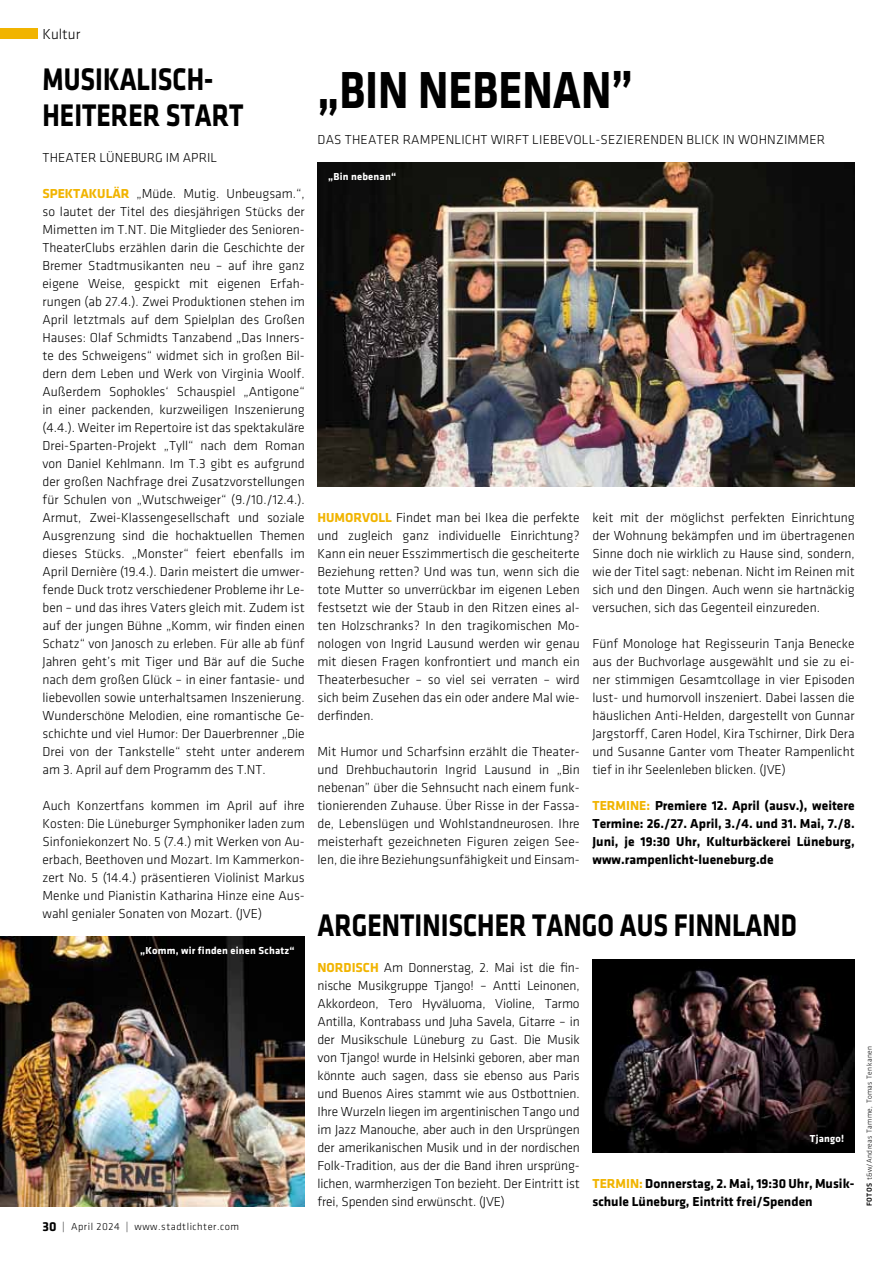
<style>
.page{position:relative;width:893px;height:1263px;background:#fff}
.page>*{position:absolute;margin:0;border:0;box-sizing:border-box;transform-origin:0 0}
.t1{font:700 54px "Klavika";color:#000;scale:.83 1}
.t2{font:700 32.4px/36px "Klavika";color:#000;scale:.83 1}
.t3{font:15px "Klavika Light OSF";color:#000}
.t4{font:300 13.5px/18px "Klavika";color:#000;text-align:justify}
.t5{font:700 13.5px/18px "Klavika";color:#000;text-align:justify}
.t6{font:13.5px "Klavika Light OSF";letter-spacing:.015em;color:#000}
.t7{font:700 10.5px "Klavika";letter-spacing:.02em;color:#fff}
.t8{font:300 10.5px "Klavika";letter-spacing:.05em;color:#000}
.t9{font:300 7.5px "Klavika";letter-spacing:.05em;color:#000}
.s1{font-weight:700;color:#f1b400}
.s2{font-weight:700;font-size:13.5px}
.s3{color:#f1b400}
.s4{font-weight:500}
</style>
<div class="page">
<img style="left:0;top:936px;width:305px;height:270px">
<img style="left:317px;top:162px;width:538px;height:324px">
<div style="left:0;top:28px;width:37px;height:11px;background:#f1b400"></div>
<img style="left:592px;top:960px;width:262px;height:192px">
<p class="t3" style="left:43px;top:26px;width:39px">Kultur</p>
<h2 class="t2" style="left:43px;top:61px;width:244px">MUSIKALISCH-<br>HEITERER START</h2>
<p class="t6" style="left:43px;top:151px;width:174px">THEATER LÜNEBURG IM APRIL</p>
<p class="t4" style="left:43px;top:185px;width:264px;text-align:left"><span class="s1">SPEKTAKULÄR</span> „Müde. Mutig. Unbeugsam.“, so lautet der Titel des diesjährigen Stücks der Mimetten im T.NT. Die Mitglieder des Senioren-TheaterClubs erzählen darin die Geschichte der Bremer Stadtmusikanten neu – auf ihre ganz eigene Weise, gespickt mit eigenen Erfah&shy;rungen (ab 27.4.). Zwei Produktionen stehen im April letztmals auf dem Spielplan des Großen Hauses: Olaf Schmidts Tanzabend „Das Inners&shy;te des Schweigens“ widmet sich in großen Bil&shy;dern dem Leben und Werk von Virginia Woolf.<br>Außerdem Sophokles‘ Schauspiel „Antigone“ in einer packenden, kurzweiligen Inszenierung (4.4.). Weiter im Repertoire ist das spektakuläre Drei-Sparten-Projekt „Tyll“ nach dem Roman von Daniel Kehlmann. Im T.3 gibt es aufgrund der großen Nachfrage drei Zusatzvorstellungen für Schulen von „Wutschweiger“ (9./10./12.4.).<br>Armut, Zwei-Klassengesellschaft und soziale Ausgrenzung sind die hochaktuellen Themen dieses Stücks. „Monster“ feiert ebenfalls im April Dernière (19.4.). Darin meistert die umwer&shy;fende Duck trotz verschiedener Probleme ihr Le&shy;ben – und das ihres Vaters gleich mit. Zudem ist auf der jungen Bühne „Komm, wir finden einen Schatz“ von Janosch zu erleben. Für alle ab fünf Jahren geht’s mit Tiger und Bär auf die Suche nach dem großen Glück – in einer fantasie- und liebevollen sowie unterhaltsamen Inszenierung.<br>Wunderschöne Melodien, eine romantische Ge&shy;schichte und viel Humor: Der Dauerbrenner „Die Drei von der Tankstelle“ steht unter anderem am 3. April auf dem Programm des T.NT.</p>
<p class="t4" style="left:43px;top:797px;width:264px">Auch Konzertfans kommen im April auf ihre Kosten: Die Lüneburger Symphoniker laden zum Sinfoniekonzert No. 5 (7.4.) mit Werken von Au&shy;erbach, Beethoven und Mozart. Im Kammerkon&shy;zert No. 5 (14.4.) präsentieren Violinist Markus Menke und Pianistin Katharina Hinze eine Aus&shy;wahl genialer Sonaten von Mozart. (JVE)</p>
<p class="t7" style="left:140px;top:945px;width:156px">„Komm, wir finden einen Schatz“</p>
<p class="t8" style="left:43px;top:1221px;width:198px"><span class="s2">30</span> | April 2024 | www.stadtlichter.com</p>
<h1 class="t1" style="left:317px;top:60px;width:382px">„BIN NEBENAN”</h1>
<p class="t6" style="left:318px;top:133px;width:507px">DAS THEATER RAMPENLICHT WIRFT LIEBEVOLL-SEZIERENDEN BLICK in WOHNZIMMER</p>
<p class="t7" style="left:328px;top:171px;width:69px">„Bin nebenan“</p>
<p class="t4" style="left:317px;top:509px;width:264px"><span class="s1">HUMORVOLL</span> Findet man bei Ikea die perfekte und zugleich ganz individuelle Einrichtung?<br>Kann ein neuer Esszimmertisch die gescheiterte Beziehung retten? Und was tun, wenn sich die tote Mutter so unverrückbar im eigenen Leben festsetzt wie der Staub in den Ritzen eines al&shy;ten Holzschranks? In den tragikomischen Mo&shy;nologen von Ingrid Lausund werden wir genau mit diesen Fragen konfrontiert und manch ein Theaterbesucher – so viel sei verraten – wird sich beim Zusehen das ein oder andere Mal wie&shy;derfinden.</p>
<p class="t4" style="left:317px;top:743px;width:264px">Mit Humor und Scharfsinn erzählt die Theater&shy;und Drehbuchautorin Ingrid Lausund in „Bin nebenan” über die Sehnsucht nach einem funk&shy;tionierenden Zuhause. Über Risse in der Fassa&shy;de, Lebenslügen und Wohlstandneurosen. Ihre meisterhaft gezeichneten Figuren zeigen See&shy;len, die ihre Beziehungsunfähigkeit und Einsam-</p>
<p class="t4" style="left:592px;top:509px;width:264px">keit mit der möglichst perfekten Einrichtung der Wohnung bekämpfen und im übertragenen Sinne doch nie wirklich zu Hause sind, sondern, wie der Titel sagt: nebenan. Nicht im Reinen mit sich und den Dingen. Auch wenn sie hartnäckig versuchen, sich das Gegenteil einzureden.</p>
<p class="t4" style="left:592px;top:635px;width:264px">Fünf Monologe hat Regisseurin Tanja Benecke aus der Buchvorlage ausgewählt und sie zu ei&shy;ner stimmigen Gesamtcollage in vier Episoden lust- und humorvoll inszeniert. Dabei lassen die häuslichen Anti-Helden, dargestellt von Gunnar Jargstorff, Caren Hodel, Kira Tschirner, Dirk Dera und Susanne Ganter vom Theater Rampenlicht tief in ihr Seelenleben blicken. (JVE)</p>
<p class="t5" style="left:592px;top:796px;width:264px"><span class="s3">TERMINE:</span> Premiere 12. April (ausv.), weitere Termine: 26./27. April, 3./4. und 31. Mai, 7./8.<br>Juni, je 19:30 Uhr, Kulturbäckerei Lüneburg, www.rampenlicht-lueneburg.de</p>
<h2 class="t2" style="left:317px;top:907px;width:579px">ARGENTINISCHER TANGO AUS FINNLAND</h2>
<p class="t4" style="left:317px;top:959px;width:264px"><span class="s1">NORDISCH</span> Am Donnerstag, 2. Mai ist die fin&shy;nische Musikgruppe Tjango! – Antti Leinonen, Akkordeon, Tero Hyväluoma, Violine, Tarmo Antilla, Kontrabass und Juha Savela, Gitarre – in der Musikschule Lüneburg zu Gast. Die Musik von Tjango! wurde in Helsinki geboren, aber man könnte auch sagen, dass sie ebenso aus Paris und Buenos Aires stammt wie aus Ostbottnien.<br>Ihre Wurzeln liegen im argentinischen Tango und im Jazz Manouche, aber auch in den Ursprüngen der amerikanischen Musik und in der nordischen Folk-Tradition, aus der die Band ihren ursprüng&shy;lichen, warmherzigen Ton bezieht. Der Eintritt ist frei, Spenden sind erwünscht. (JVE)</p>
<p class="t7" style="left:810px;top:1132px;width:36px">Tjango!</p>
<p class="t5" style="left:592px;top:1175px;width:263px"><span class="s3">TERMIN:</span> Donnerstag, 2. Mai, 19:30 Uhr, Musik&shy;schule Lüneburg, Eintritt frei/Spenden</p>
<p class="t9" style="left:865px;top:1206px;width:161px;rotate:-90deg"><span class="s4">Fotos</span> t&amp;w/Andreas Tamme, Tomas Tenkanen</p>
</div>
